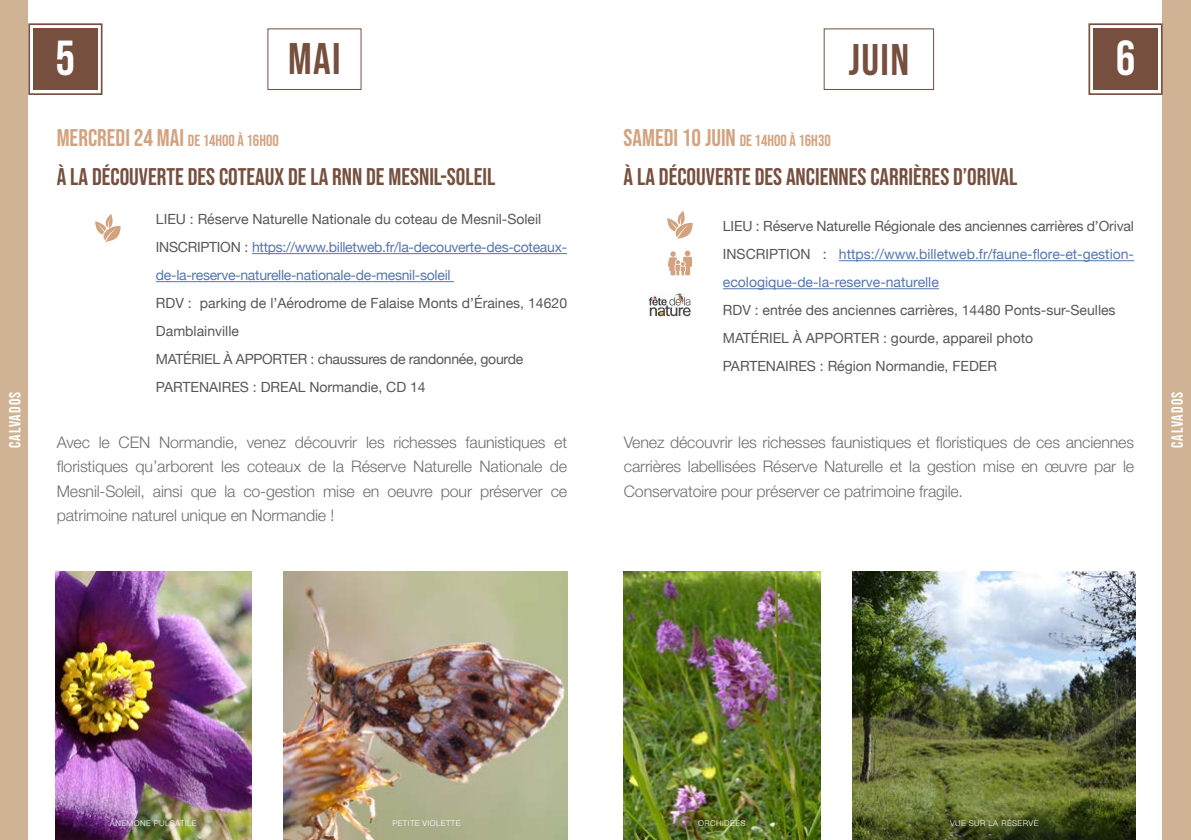
<style>
.page{position:relative;width:1191px;height:840px;background:#fff}
.page>*{position:absolute;margin:0;border:0;box-sizing:border-box;transform-origin:0 0}
.t1{font:49px "Bebas Neue";color:#fff}
.t2{font:44px "Bebas Neue";letter-spacing:.03em;color:#764f3e}
.t3{font:24px/39.2px "Bebas Neue";color:#764f3e}
.t4{font:300 16px/24px "Helvetica Neue LT Std";letter-spacing:-.01em;color:#706f6f;text-align:justify}
.t5{font:16px "Bebas Neue";color:#d3a37f}
.t6{font:16px "Bebas Neue";letter-spacing:.07em;color:#fff}
.t7{font:14px/28px "Helvetica Neue";letter-spacing:-.02em;color:#5576af}
.t8{font:14px/28px "Helvetica Neue";color:#575756}
.t9{font:300 8px "Helvetica Neue LT Std";letter-spacing:.05em;color:#fff}
.s1{color:#d3a37f}
.s2{font-size:16px;color:#d3a37f}
.s3{color:#575756}
.s4{font-size:24px}
</style>
<div class="page">
<div style="left:1162px;top:0;width:29px;height:839px;background:#d0b395"></div>
<div style="left:0;top:0;width:28px;height:839px;background:#d0b395"></div>
<hr style="left:252px;top:253px;width:315px;height:1px;background:#5576af">
<hr style="left:156px;top:281px;width:298px;height:1px;background:#5576af">
<img style="left:283px;top:571px;width:284px;height:268px">
<img style="left:55px;top:571px;width:197px;height:268px">
<hr style="left:839px;top:260px;width:295px;height:1px;background:#5576af">
<hr style="left:723px;top:288px;width:216px;height:1px;background:#5576af">
<div style="left:267px;top:28px;width:94px;height:62px;border:1px solid #764f3e"></div>
<div style="left:823px;top:28px;width:111px;height:62px;border:1px solid #764f3e"></div>
<svg style="left:95px;top:214px;width:26px;height:28px"></svg>
<svg style="left:28px;top:23px;width:75px;height:72px"></svg>
<div style="left:37px;top:32px;width:57px;height:55px;border:2px solid #764f3e"></div>
<svg style="left:1088px;top:23px;width:75px;height:72px"></svg>
<div style="left:1096px;top:32px;width:58px;height:55px;border:2px solid #764f3e"></div>
<img style="left:852px;top:571px;width:283px;height:268px">
<img style="left:624px;top:571px;width:196px;height:268px">
<svg style="left:668px;top:250px;width:24px;height:25px"></svg>
<svg style="left:667px;top:211px;width:26px;height:28px"></svg>
<img style="left:648px;top:292px;width:43px;height:25px">
<h1 class="t1" style="left:56px;top:30px;width:21px">5</h1>
<h2 class="t2" style="left:288px;top:34px;width:54px">MAI</h2>
<h2 class="t2" style="left:848px;top:34px;width:62px">JUIN</h2>
<h1 class="t1" style="left:1115px;top:30px;width:21px">6</h1>
<h3 class="t3" style="left:57px;top:118px;width:440px"><span class="s1">MERCREDI 24 MAI</span> <span class="s2">DE 14H00 À 16H00<br></span>À LA DÉCOUVERTE DES COTEAUX DE LA RNN DE MESNIL-SOLEIL</h3>
<p class="t7" style="left:156px;top:206px;width:413px"><span class="s3">LIEU : Réserve Naturelle Nationale du coteau de Mesnil-Soleil<br>INSCRIPTION :</span> https://www.billetweb.fr/la-decouverte-des-coteaux&shy;de-la-reserve-naturelle-nationale-de-mesnil-soleil</p>
<p class="t8" style="left:156px;top:290px;width:413px">RDV : parking de l’Aérodrome de Falaise Monts d’Éraines, 14620<br>Damblainville<br>MATÉRIEL À APPORTER : chaussures de randonnée, gourde PARTENAIRES : DREAL Normandie, CD 14</p>
<p class="t5" style="left:623px;top:132px;width:209px"><span class="s4">SAMEDI 10 JUIN</span> DE 14H00 À 16H30</p>
<h3 class="t3" style="left:623px;top:157px;width:395px">À LA DÉCOUVERTE DES ANCIENNES CARRIÈRES D’ORIVAL</h3>
<p class="t7" style="left:723px;top:213px;width:413px;text-align:justify"><span class="s3">LIEU : Réserve Naturelle Régionale des anciennes carrières d’Orival INSCRIPTION :</span> https://www.billetweb.fr/faune-flore-et-gestion&shy;ecologique-de-la-reserve-naturelle</p>
<p class="t8" style="left:723px;top:297px;width:394px">RDV : entrée des anciennes carrières, 14480 Ponts-sur-Seulles<br>MATÉRIEL À APPORTER : gourde, appareil photo<br>PARTENAIRES : Région Normandie, FEDER</p>
<p class="t6" style="left:6px;top:448px;width:58px;rotate:-90deg">CALVADOS</p>
<p class="t6" style="left:1168px;top:448px;width:58px;rotate:-90deg">CALVADOS</p>
<p class="t4" style="left:57px;top:430px;width:512px">Avec le CEN Normandie, venez découvrir les richesses faunistiques et floristiques qu’arborent les coteaux de la Réserve Naturelle Nationale de Mesnil-Soleil, ainsi que la co-gestion mise en oeuvre pour préserver ce patrimoine naturel unique en Normandie !</p>
<p class="t4" style="left:624px;top:430px;width:512px">Venez découvrir les richesses faunistiques et floristiques de ces anciennes carrières labellisées Réserve Naturelle et la gestion mise en œuvre par le Conservatoire pour préserver ce patrimoine fragile.</p>
<p class="t9" style="left:110px;top:817px;width:88px">ANÉMONE PULSATILE</p>
<p class="t9" style="left:392px;top:817px;width:70px">PETITE VIOLETTE</p>
<p class="t9" style="left:698px;top:817px;width:49px">ORCHIDÉES</p>
<p class="t9" style="left:950px;top:817px;width:90px">VUE SUR LA RÉSERVE</p>
</div>
